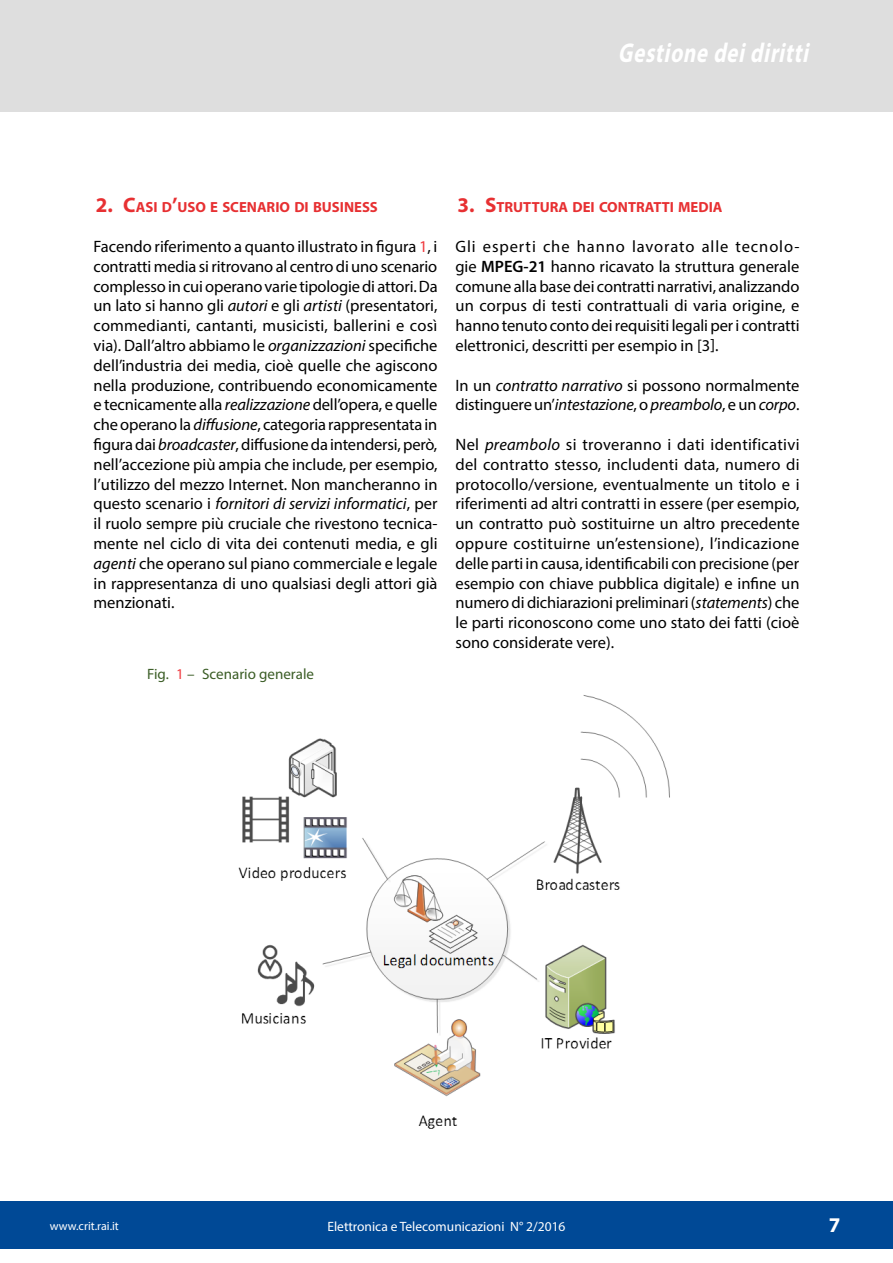
<style>
.page{position:relative;width:893px;height:1263px;background:#fff}
.page>*{position:absolute;margin:0;border:0;box-sizing:border-box;transform-origin:0 0}
.t1{font:italic 700 27.3px "Myriad Pro";color:#fff;scale:.77 1}
.t2{font:700 21px "Myriad Pro";color:#fff}
.E_T_paragrafo{font:16.5px/19.8px "Myriad Pro";color:#000;text-align:justify}
.Sotto_Sopra_1cifra{font:15px "Myriad Pro";color:#3b5d26}
.t3{font:700 14.7px "Myriad Pro";color:#e73032}
.t4{font:13.5px "Myriad Pro";color:#fff}
.t5{font:12px "Myriad Pro";color:#fff}
.s1{font-size:21px}
.s2{color:#f03a3f}
.s3{font-style:italic}
.s4{font-weight:600}
</style>
<div class="page">
<img style="left:238px;top:695px;width:432px;height:434px">
<div style="left:0;top:0;width:893px;height:112px;background:#dedede"></div>
<div style="left:0;top:1202px;width:893px;height:47px;background:#004996"></div>
<h1 class="t1" style="left:618px;top:35px;width:257px">Gestione deidiritti</h1>
<p class="t3" style="left:96px;top:198px;width:284px"><span class="s1">2. C</span>ASI D<span class="s1">’</span>USO E SCENARIO DI BUSINESS</p>
<p class="E_T_paragrafo" style="left:94px;top:236px;width:346px">Facendo riferimento a quanto illustrato in figura <span class="s2">1</span>, i contratti media si ritrovano al centro di uno scenario complesso in cui operano varie tipologie di attori. Da un lato si hanno gli <span class="s3">autori</span> e gli <span class="s3">artisti</span> (presentatori, commedianti, cantanti, musicisti, ballerini e così via). Dall’altro abbiamo le <span class="s3">organizzazioni</span> specifiche dell’industria dei media, cioè quelle che agiscono nella produzione, contribuendo economicamente e tecnicamente alla <span class="s3">realizzazione</span> dell’opera, e quelle che operano la <span class="s3">diffusione</span>, categoria rappresentata in figura dai <span class="s3">broadcaster</span>, diffusione da intendersi, però, nell’accezione più ampia che include, per esempio, l’utilizzo del mezzo Internet. Non mancheranno in questo scenario i <span class="s3">fornitori di servizi informatici</span>, per il ruolo sempre più cruciale che rivestono tecnica&shy;mente nel ciclo di vita dei contenuti media, e gli <span class="s3">agenti</span> che operano sul piano commerciale e legale in rappresentanza di uno qualsiasi degli attori già menzionati.</p>
<p class="Sotto_Sopra_1cifra" style="left:147px;top:665px;width:168px">Fig. <span class="s2">1</span> – Scenario generale</p>
<p class="t3" style="left:458px;top:198px;width:266px"><span class="s1">3. S</span>TRUTTURA DEI CONTRATTI MEDIA</p>
<p class="E_T_paragrafo" style="left:455px;top:236px;width:346px">Gli esperti che hanno lavorato alle tecnolo&shy;gie <span class="s4">MPEG-21</span> hanno ricavato la struttura generale comune alla base dei contratti narrativi, analizzando un corpus di testi contrattuali di varia origine, e hanno tenuto conto dei requisiti legali per i contratti elettronici, descritti per esempio in [3].</p>
<p class="E_T_paragrafo" style="left:455px;top:375px;width:345px">In un <span class="s3">contratto narrativo</span> si possono normalmente distinguere un’<span class="s3">intestazione</span>, o <span class="s3">preambolo</span>, e un <span class="s3">corpo</span>.</p>
<p class="E_T_paragrafo" style="left:455px;top:434px;width:346px">Nel <span class="s3">preambolo</span> si troveranno i dati identificativi del contratto stesso, includenti data, numero di protocollo/versione, eventualmente un titolo e i riferimenti ad altri contratti in essere (per esempio, un contratto può sostituirne un altro precedente oppure costituirne un’estensione), l’indicazione delle parti in causa, identificabili con precisione (per esempio con chiave pubblica digitale) e infine un numero di dichiarazioni preliminari (<span class="s3">statements</span>) che le parti riconoscono come uno stato dei fatti (cioè sono considerate vere).</p>
<p class="t5" style="left:50px;top:1219px;width:71px">www.crit.rai.it</p>
<p class="t4" style="left:327px;top:1218px;width:240px">Elettronica e Telecomunicazioni N° 2/2016</p>
<p class="t2" style="left:829px;top:1211px;width:13px">7</p>
</div>
